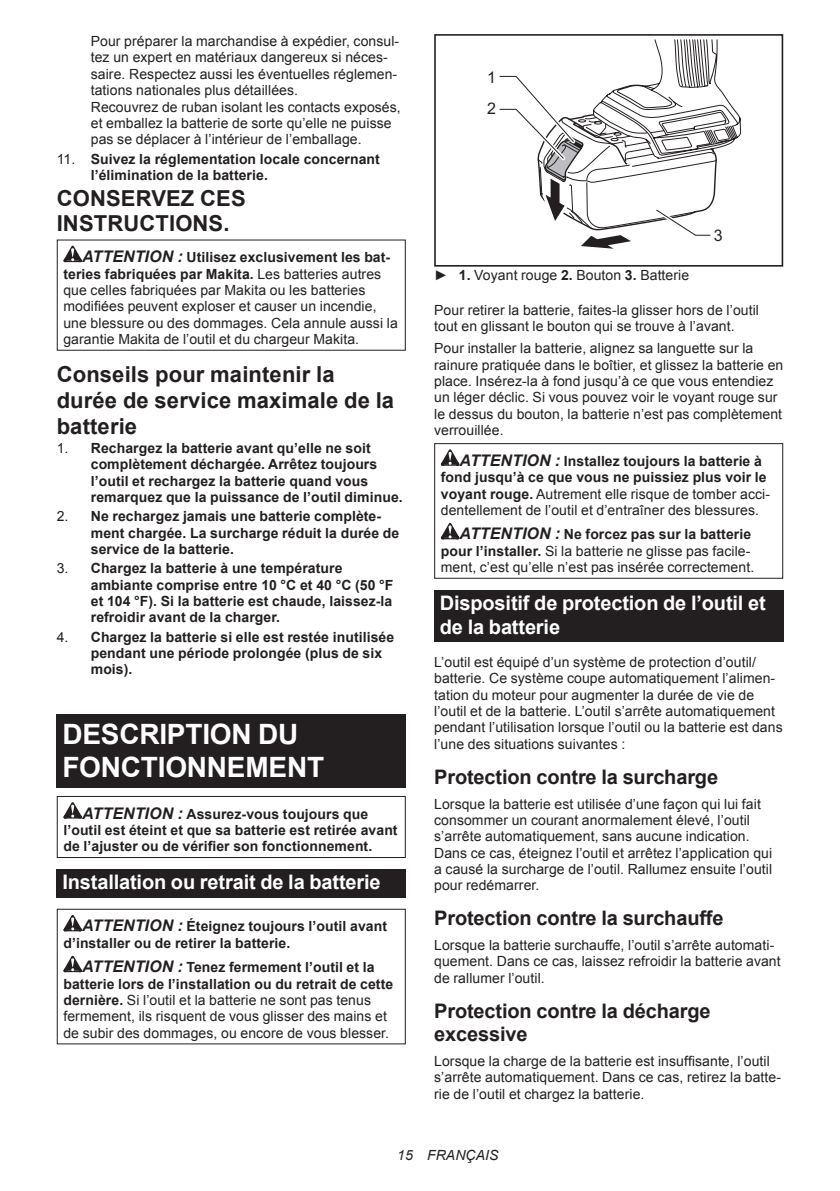
<style>
.page{position:relative;width:840px;height:1191px;background:#fff}
.page>*{position:absolute;margin:0;border:0;box-sizing:border-box;transform-origin:0 0}
.t1{font:700 28px/32.8px "Arial";letter-spacing:-.01em;color:#fff}
.t2{font:700 22px/25.8px "Arial";letter-spacing:.005em;color:#231f20}
.t3{font:700 20px/23.4px "Arial";letter-spacing:-.01em;color:#231f20}
.t4{font:700 20px/23.4px "Arial";letter-spacing:-.01em;color:#fff}
.t5{font:16px/31.8px "Arial";color:#231f20}
.t6{font:14px/16.4px "Arial";letter-spacing:.005em;color:#231f20}
.t7{font:700 14px/16.4px "Arial";letter-spacing:.005em;color:#231f20}
.t8{font:italic 14px "Arial";letter-spacing:.005em;color:#231f20}
.s1{font-weight:400}
.s2{font-weight:700;font-style:italic;font-size:16px}
.s3{font-weight:700}
.s4{font-style:italic;font-size:16px}
</style>
<div class="page">
<svg style="left:63px;top:246px;width:19px;height:16px"></svg>
<div style="left:57px;top:714px;width:348px;height:74px;background:#231f20"></div>
<svg style="left:63px;top:802px;width:19px;height:16px"></svg>
<div style="left:57px;top:796px;width:348px;height:62px;border:1px solid #231f20"></div>
<div style="left:57px;top:869px;width:348px;height:29px;background:#231f20"></div>
<svg style="left:63px;top:915px;width:19px;height:16px"></svg>
<svg style="left:63px;top:955px;width:19px;height:17px"></svg>
<div style="left:57px;top:908px;width:348px;height:136px;border:1px solid #231f20"></div>
<div style="left:434px;top:34px;width:348px;height:233px;border:2px solid #231f20"></div>
<svg style="left:495px;top:34px;width:245px;height:215px"></svg>
<svg style="left:440px;top:449px;width:19px;height:17px"></svg>
<svg style="left:440px;top:523px;width:19px;height:16px"></svg>
<div style="left:434px;top:443px;width:348px;height:136px;border:1px solid #231f20"></div>
<div style="left:434px;top:590px;width:348px;height:52px;background:#231f20"></div>
<p class="t6" style="left:91px;top:33px;width:311px">Pour préparer la marchandise à expédier, consul&shy;tez un expert en matériaux dangereux si néces&shy;saire. Respectez aussi les éventuelles réglemen&shy;tations nationales plus détaillées.<br>Recouvrez de ruban isolant les contacts exposés, et emballez la batterie de sorte qu’elle ne puisse pas se déplacer à l’intérieur de l’emballage.</p>
<p class="t7" style="left:91px;top:151px;width:290px;text-indent:-34px"><span class="s1">11.</span> Suivez la réglementation locale concernant l’élimination de la batterie.</p>
<h2 class="t2" style="left:57px;top:186px;width:190px">CONSERVEZ CES<br>INSTRUCTIONS.</h2>
<p class="t6" style="left:63px;top:249px;width:335px;text-indent:19px"><span class="s2">ATTENTION :</span> <span class="s3">Utilisez exclusivement les bat&shy;teries fabriquées par Makita.</span> Les batteries autres que celles fabriquées par Makita ou les batteries modifiées peuvent exploser et causer un incendie, une blessure ou des dommages. Cela annule aussi la garantie Makita de l’outil et du chargeur Makita.</p>
<h2 class="t2" style="left:57px;top:362px;width:339px">Conseils pour maintenir la durée de service maximale de la batterie</h2>
<p class="t7" style="left:91px;top:440px;width:313px;text-indent:-34px"><span class="s1">1.</span> Rechargez la batterie avant qu’elle ne soit complètement déchargée. Arrêtez toujours l’outil et rechargez la batterie quand vous remarquez que la puissance de l’outil diminue.</p>
<p class="t7" style="left:91px;top:508px;width:310px;text-indent:-34px"><span class="s1">2.</span> Ne rechargez jamais une batterie complète&shy;ment chargée. La surcharge réduit la durée de service de la batterie.</p>
<p class="t7" style="left:91px;top:560px;width:304px;text-indent:-34px"><span class="s1">3.</span> Chargez la batterie à une température ambiante comprise entre 10 °C et 40 °C (50 °F et 104 °F). Si la batterie est chaude, laissez-la refroidir avant de la charger.</p>
<p class="t7" style="left:91px;top:629px;width:305px;text-indent:-34px"><span class="s1">4.</span> Chargez la batterie si elle est restée inutilisée pendant une période prolongée (plus de six mois).</p>
<h1 class="t1" style="left:62px;top:718px;width:263px">DESCRIPTION DU<br>FONCTIONNEMENT</h1>
<p class="t7" style="left:63px;top:806px;width:335px;text-indent:19px"><span class="s4">ATTENTION :</span> Assurez-vous toujours que l’outil est éteint et que sa batterie est retirée avant de l’ajuster ou de vérifier son fonctionnement.</p>
<h3 class="t4" style="left:62px;top:871px;width:319px">Installation ou retrait de la batterie</h3>
<p class="t7" style="left:63px;top:918px;width:325px;text-indent:19px"><span class="s4">ATTENTION :</span> Éteignez toujours l’outil avant d’installer ou de retirer la batterie.</p>
<p class="t6" style="left:63px;top:959px;width:331px;text-indent:19px"><span class="s2">ATTENTION :</span> <span class="s3">Tenez fermement l’outil et la batterie lors de l’installation ou du retrait de cette dernière.</span> Si l’outil et la batterie ne sont pas tenus fermement, ils risquent de vous glisser des mains et de subir des dommages, ou encore de vous blesser.</p>
<p class="t5" style="left:487px;top:61px;width:10px">1<br>2</p>
<p class="t5" style="left:713px;top:219px;width:10px">3</p>
<p class="t6" style="left:434px;top:267px;width:256px">► <span class="s3">1.</span> Voyant rouge <span class="s3">2.</span> Bouton <span class="s3">3.</span> Batterie</p>
<p class="t6" style="left:434px;top:302px;width:326px">Pour retirer la batterie, faites-la glisser hors de l’outil tout en glissant le bouton qui se trouve à l’avant.</p>
<p class="t6" style="left:434px;top:340px;width:350px">Pour installer la batterie, alignez sa languette sur la rainure pratiquée dans le boîtier, et glissez la batterie en place. Insérez-la à fond jusqu’à ce que vous entendiez un léger déclic. Si vous pouvez voir le voyant rouge sur le dessus du bouton, la batterie n’est pas complètement verrouillée.</p>
<p class="t7" style="left:440px;top:453px;width:330px;text-indent:19px"><span class="s4">ATTENTION :</span> Installez toujours la batterie à fond jusqu’à ce que vous ne puissiez plus voir le voyant rouge. <span class="s1">Autrement elle risque de tomber acci&shy;dentellement de l’outil et d’entraîner des blessures.</span></p>
<p class="t6" style="left:440px;top:526px;width:315px;text-indent:19px"><span class="s2">ATTENTION :</span> <span class="s3">Ne forcez pas sur la batterie pour l’installer.</span> Si la batterie ne glisse pas facile&shy;ment, c’est qu’elle n’est pas insérée correctement.</p>
<h3 class="t4" style="left:439px;top:592px;width:327px">Dispositif de protection de l’outil et de la batterie</h3>
<p class="t6" style="left:434px;top:654px;width:350px">L’outil est équipé d’un système de protection d’outil/ batterie. Ce système coupe automatiquement l’alimen&shy;tation du moteur pour augmenter la durée de vie de l’outil et de la batterie. L’outil s’arrête automatiquement pendant l’utilisation lorsque l’outil ou la batterie est dans l’une des situations suivantes :</p>
<h3 class="t3" style="left:434px;top:765px;width:285px">Protection contre la surcharge</h3>
<p class="t6" style="left:434px;top:795px;width:339px">Lorsque la batterie est utilisée d’une façon qui lui fait consommer un courant anormalement élevé, l’outil s’arrête automatiquement, sans aucune indication.<br>Dans ce cas, éteignez l’outil et arrêtez l’application qui a causé la surcharge de l’outil. Rallumez ensuite l’outil pour redémarrer.</p>
<h3 class="t3" style="left:434px;top:907px;width:291px">Protection contre la surchauffe</h3>
<p class="t6" style="left:434px;top:937px;width:348px">Lorsque la batterie surchauffe, l’outil s’arrête automati&shy;quement. Dans ce cas, laissez refroidir la batterie avant de rallumer l’outil.</p>
<h3 class="t3" style="left:434px;top:999px;width:278px">Protection contre la décharge excessive</h3>
<p class="t6" style="left:434px;top:1053px;width:348px">Lorsque la charge de la batterie est insuffisante, l’outil s’arrête automatiquement. Dans ce cas, retirez la batte&shy;rie de l’outil et chargez la batterie.</p>
<p class="t8" style="left:397px;top:1146px;width:103px">15 FRANÇAIS</p>
</div>
